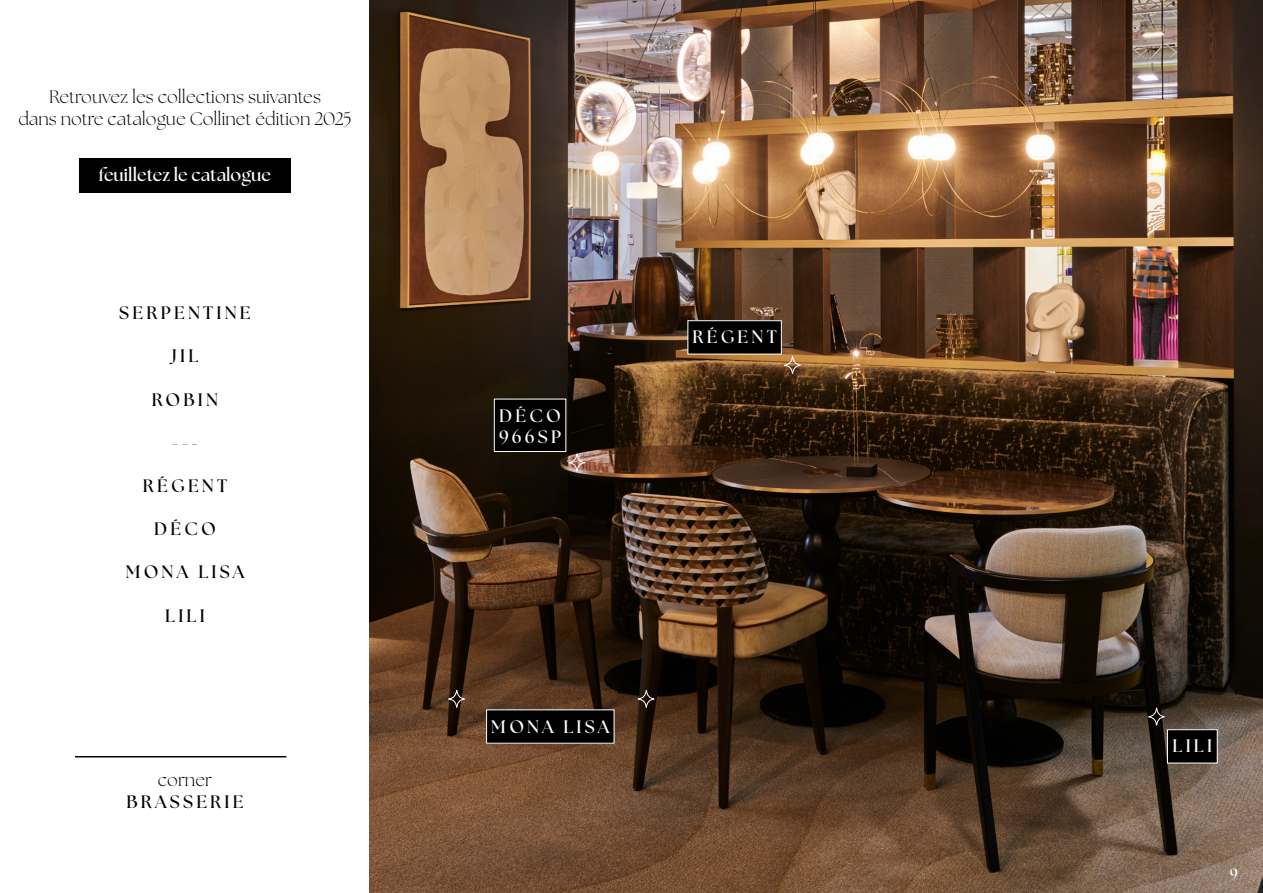
<style>
.page{position:relative;width:1263px;height:893px;background:#fff}
.page>*{position:absolute;margin:0;border:0;box-sizing:border-box;transform-origin:0 0}
.t1{font:300 18px/21.6px "The Seasons";color:#000;text-align:center}
.t2{font:700 18px "The Seasons";letter-spacing:.18em;color:#000}
.t3{font:700 18px/21.6px "The Seasons";letter-spacing:.17em;color:#fff}
.t4{font:700 18px "The Seasons";color:#fff}
.t5{font:700 15px "The Seasons";color:#fff}
</style>
<div class="page">
<img style="left:370px;top:0;width:893px;height:893px">
<div style="left:79px;top:158px;width:212px;height:35px;background:#000"></div>
<div style="left:688px;top:321px;width:93px;height:33px;background:#000"></div>
<div style="left:687px;top:320px;width:95px;height:34px;border:1px solid #fff"></div>
<svg style="left:784px;top:356px;width:17px;height:18px"></svg>
<div style="left:1167px;top:730px;width:50px;height:33px;background:#000"></div>
<div style="left:1167px;top:729px;width:50px;height:34px;border:1px solid #fff"></div>
<svg style="left:1148px;top:707px;width:17px;height:19px"></svg>
<div style="left:487px;top:710px;width:127px;height:33px;background:#000"></div>
<svg style="left:448px;top:689px;width:17px;height:19px"></svg>
<svg style="left:637px;top:689px;width:18px;height:19px"></svg>
<div style="left:494px;top:399px;width:72px;height:52px;background:#000"></div>
<div style="left:494px;top:399px;width:72px;height:53px;border:1px solid #fff"></div>
<svg style="left:568px;top:453px;width:17px;height:19px"></svg>
<hr style="left:75px;top:756px;width:211px;height:1px;background:#000">
<p class="t1" style="left:18px;top:86px;width:335px">Retrouvez les collections suivantes<br>dans notre catalogue Collinet édition 2025</p>
<p class="t4" style="left:99px;top:162px;width:174px">feuilletez le catalogue</p>
<p class="t2" style="left:119px;top:301px;width:133px">SERPENTINE</p>
<p class="t2" style="left:172px;top:344px;width:28px">JIL</p>
<p class="t2" style="left:152px;top:387px;width:68px">ROBIN</p>
<p class="t2" style="left:172px;top:430px;width:28px">---</p>
<p class="t2" style="left:143px;top:474px;width:86px">RÉGENT</p>
<p class="t2" style="left:154px;top:517px;width:63px">DÉCO</p>
<p class="t2" style="left:126px;top:560px;width:120px">MONA LISA</p>
<p class="t2" style="left:165px;top:603px;width:41px">LILI</p>
<p class="t1" style="left:158px;top:769px;width:56px">corner</p>
<p class="t2" style="left:126px;top:789px;width:119px">BRASSERIE</p>
<p class="t3" style="left:499px;top:404px;width:64px">DÉCO<br>966SP</p>
<p class="t3" style="left:692px;top:326px;width:86px">RÉGENT</p>
<p class="t3" style="left:491px;top:715px;width:120px">MONA LISA</p>
<p class="t3" style="left:1172px;top:735px;width:41px">LILI</p>
<p class="t5" style="left:1230px;top:863px;width:10px">9</p>
</div>
